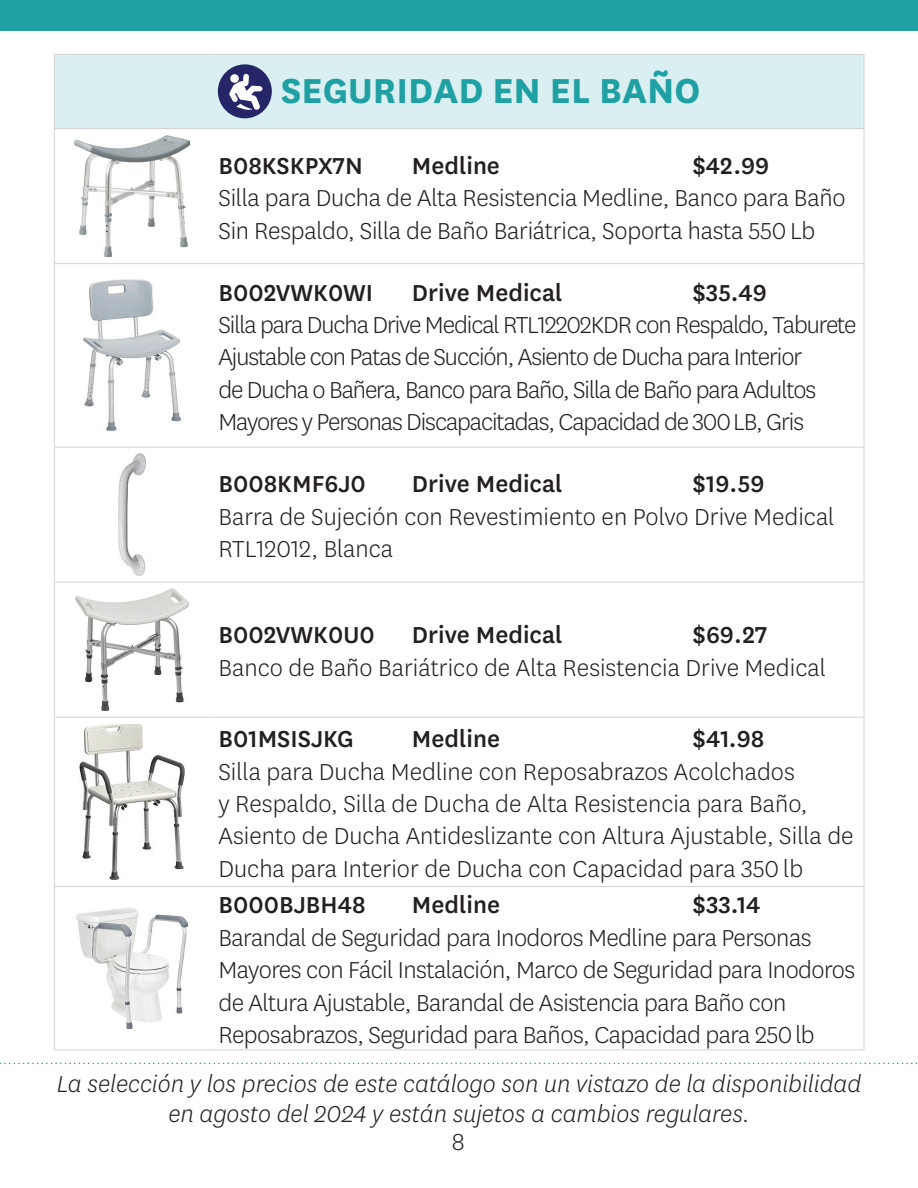
<style>
.page{position:relative;width:918px;height:1188px;background:#fff}
.page>*{position:absolute;margin:0;border:0;box-sizing:border-box;transform-origin:0 0}
.t1{font:700 40.5px "Centene Sans";color:#1fa0a3}
.t2{font:300 27px/32.4px "Centene Sans";letter-spacing:-.015em;color:#231f20}
.t3{font:300 27px/32.4px "Centene Sans";letter-spacing:-.04em;color:#231f20}
.t4{font:500 27px "Centene Sans";color:#231f20}
.t5{font:italic 300 27px/30px "Centene Sans";color:#231f20;text-align:center}
</style>
<div class="page">
<div style="left:0;top:0;width:918px;height:31px;background:#1fa0a3"></div>
<svg style="left:0;top:1063px;width:918px;height:1px"></svg>
<div style="left:54px;top:54px;width:810px;height:75px;background:#daeff1"></div>
<hr style="left:864px;top:55px;width:1px;height:73px;background:#d1d2d4">
<hr style="left:54px;top:54px;width:158px;height:1px;background:#d1d2d4">
<hr style="left:54px;top:55px;width:1px;height:73px;background:#d1d2d4">
<hr style="left:212px;top:54px;width:652px;height:1px;background:#d1d2d4">
<hr style="left:54px;top:128px;width:158px;height:1px;background:#d1d2d4">
<hr style="left:54px;top:129px;width:1px;height:134px;background:#d1d2d4">
<hr style="left:212px;top:128px;width:652px;height:1px;background:#d1d2d4">
<hr style="left:864px;top:129px;width:1px;height:134px;background:#d1d2d4">
<hr style="left:54px;top:263px;width:158px;height:1px;background:#d1d2d4">
<hr style="left:54px;top:264px;width:1px;height:183px;background:#d1d2d4">
<hr style="left:212px;top:263px;width:652px;height:1px;background:#d1d2d4">
<hr style="left:864px;top:264px;width:1px;height:183px;background:#d1d2d4">
<hr style="left:54px;top:447px;width:158px;height:1px;background:#d1d2d4">
<hr style="left:54px;top:447px;width:1px;height:135px;background:#d1d2d4">
<hr style="left:212px;top:447px;width:652px;height:1px;background:#d1d2d4">
<hr style="left:864px;top:447px;width:1px;height:135px;background:#d1d2d4">
<hr style="left:54px;top:582px;width:158px;height:1px;background:#d1d2d4">
<hr style="left:54px;top:582px;width:1px;height:135px;background:#d1d2d4">
<hr style="left:212px;top:582px;width:652px;height:1px;background:#d1d2d4">
<hr style="left:864px;top:582px;width:1px;height:135px;background:#d1d2d4">
<hr style="left:54px;top:717px;width:158px;height:1px;background:#d1d2d4">
<hr style="left:54px;top:717px;width:1px;height:169px;background:#d1d2d4">
<hr style="left:212px;top:717px;width:652px;height:1px;background:#d1d2d4">
<hr style="left:864px;top:717px;width:1px;height:169px;background:#d1d2d4">
<hr style="left:54px;top:886px;width:158px;height:1px;background:#d1d2d4">
<hr style="left:54px;top:887px;width:1px;height:162px;background:#d1d2d4">
<hr style="left:212px;top:886px;width:652px;height:1px;background:#d1d2d4">
<hr style="left:864px;top:887px;width:1px;height:162px;background:#d1d2d4">
<hr style="left:54px;top:1049px;width:158px;height:1px;background:#d1d2d4">
<hr style="left:212px;top:1049px;width:652px;height:1px;background:#d1d2d4">
<div style="left:218px;top:64px;width:54px;height:54px;background:#252568;border-radius:50%"></div>
<svg style="left:229px;top:74px;width:34px;height:38px"></svg>
<img style="left:75px;top:135px;width:114px;height:122px">
<img style="left:83px;top:280px;width:98px;height:151px">
<img style="left:119px;top:454px;width:26px;height:121px">
<img style="left:76px;top:589px;width:112px;height:121px">
<img style="left:79px;top:724px;width:106px;height:156px">
<img style="left:76px;top:907px;width:112px;height:122px">
<h2 class="t1" style="left:281px;top:62px;width:421px">SEGURIDAD EN EL BAÑO</h2>
<p class="t4" style="left:218px;top:147px;width:146px">B08KSKPX7N</p>
<p class="t4" style="left:412px;top:147px;width:90px">Medline</p>
<p class="t4" style="left:692px;top:147px;width:79px">$42.99</p>
<p class="t2" style="left:218px;top:181px;width:629px">Silla para Ducha de Alta Resistencia Medline, Banco para Baño<br>Sin Respaldo, Silla de Baño Bariátrica, Soporta hasta 550 Lb</p>
<p class="t4" style="left:218px;top:274px;width:156px">B002VWK0WI</p>
<p class="t4" style="left:412px;top:274px;width:152px">Drive Medical</p>
<p class="t4" style="left:692px;top:274px;width:76px">$35.49</p>
<p class="t3" style="left:218px;top:308px;width:640px">Silla para Ducha Drive Medical RTL12202KDR con Respaldo, Taburete Ajustable con Patas de Succión, Asiento de Ducha para Interior<br>de Ducha o Bañera, Banco para Baño, Silla de Baño para Adultos Mayores y Personas Discapacitadas, Capacidad de 300 LB, Gris</p>
<p class="t4" style="left:218px;top:466px;width:149px">B008KMF6J0</p>
<p class="t4" style="left:412px;top:466px;width:152px">Drive Medical</p>
<p class="t4" style="left:692px;top:466px;width:74px">$19.59</p>
<p class="t2" style="left:218px;top:499px;width:617px">Barra de Sujeción con Revestimiento en Polvo Drive Medical<br>RTL12012, Blanca</p>
<p class="t4" style="left:218px;top:617px;width:158px">B002VWK0U0</p>
<p class="t4" style="left:412px;top:617px;width:152px">Drive Medical</p>
<p class="t4" style="left:692px;top:617px;width:76px">$69.27</p>
<p class="t2" style="left:218px;top:651px;width:609px">Banco de Baño Bariátrico de Alta Resistencia Drive Medical</p>
<p class="t4" style="left:218px;top:720px;width:137px">B01MSISJKG</p>
<p class="t4" style="left:412px;top:720px;width:90px">Medline</p>
<p class="t4" style="left:692px;top:720px;width:73px">$41.98</p>
<p class="t2" style="left:218px;top:754px;width:637px">Silla para Ducha Medline con Reposabrazos Acolchados<br>y Respaldo, Silla de Ducha de Alta Resistencia para Baño, Asiento de Ducha Antideslizante con Altura Ajustable, Silla de Ducha para Interior de Ducha con Capacidad para 350 lb</p>
<p class="t4" style="left:218px;top:887px;width:149px">B000BJBH48</p>
<p class="t4" style="left:412px;top:887px;width:90px">Medline</p>
<p class="t4" style="left:692px;top:887px;width:70px">$33.14</p>
<p class="t2" style="left:218px;top:921px;width:638px">Barandal de Seguridad para Inodoros Medline para Personas Mayores con Fácil Instalación, Marco de Seguridad para Inodoros de Altura Ajustable, Barandal de Asistencia para Baño con Reposabrazos, Seguridad para Baños, Capacidad para 250 lb</p>
<p class="t5" style="left:57px;top:1068px;width:806px">La selección y los precios de este catálogo son un vistazo de la disponibilidad en agosto del 2024 y están sujetos a cambios regulares.</p>
<p class="t2" style="left:452px;top:1125px;width:14px">8</p>
</div>
